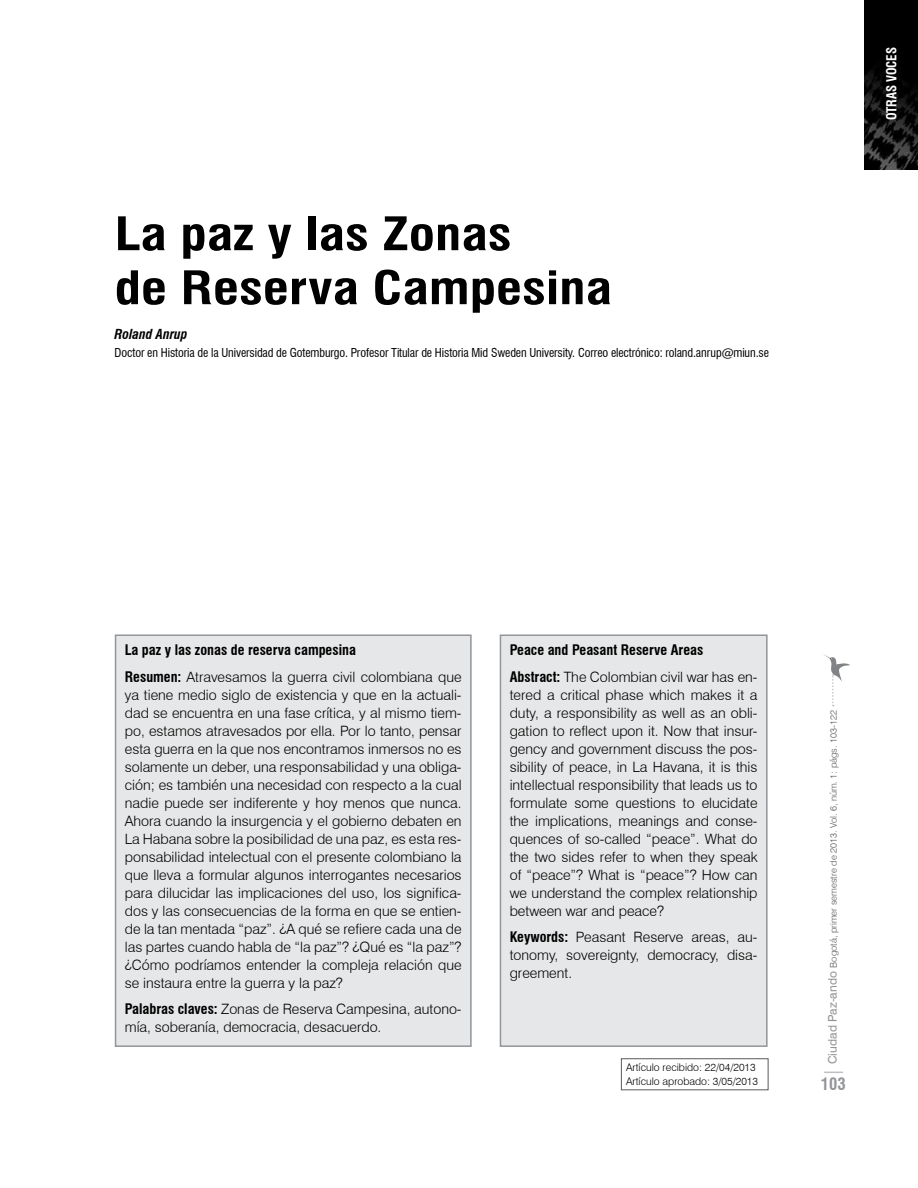
<style>
.page{position:relative;width:918px;height:1188px;background:#fff}
.page>*{position:absolute;margin:0;border:0;box-sizing:border-box;transform-origin:0 0}
.t1{font:700 condensed 45px/54px "Swiss 721 BT";color:#000;scale:1.21 1}
.t2{font:700 condensed 16.5px "Swiss 721 BT";color:#939598}
.t3{font:300 14.25px/18px "Swiss 721 BT";color:#000;text-align:justify}
.t4{font:700 condensed 14.25px/26.5px "Swiss 721 BT";color:#000}
.t5{font:700 condensed 13.5px "Swiss 721 BT";letter-spacing:-.01em;color:#fff;scale:.96 1}
.t6{font:italic 700 condensed 13.5px "Swiss 721 BT";color:#000}
.t7{font:condensed 12px "Swiss 721 BT";letter-spacing:-.01em;color:#000}
.t8{font:300 10.5px/13.5px "Swiss 721 BT";color:#000}
.t9{font:300 9.3px "Swiss 721 BT";color:#58595b}
.s1{font-weight:300;font-stretch:normal}
.s2{font-weight:700;font-stretch:condensed}
.s3{font-weight:400;font-size:12px;color:#939598}
</style>
<div class="page">
<img style="left:864px;top:0;width:54px;height:170px">
<svg style="left:823px;top:654px;width:28px;height:52px"></svg>
<svg style="left:824px;top:1072px;width:19px;height:1px"></svg>
<div style="left:116px;top:635px;width:355px;height:411px;background:#e6e7e8"></div>
<div style="left:115px;top:634px;width:357px;height:413px;border:2px solid #939598"></div>
<div style="left:500px;top:635px;width:267px;height:411px;background:#e6e7e8"></div>
<div style="left:500px;top:634px;width:268px;height:413px;border:2px solid #939598"></div>
<div style="left:621px;top:1058px;width:147px;height:32px;border:1px solid #58595b"></div>
<h1 class="t1" style="left:115px;top:207px;width:413px">La paz y las Zonas<br>de Reserva Campesina</h1>
<p class="t6" style="left:115px;top:326px;width:75px">Roland Anrup</p>
<p class="t7" style="left:115px;top:346px;width:656px">Doctor en Historia de la Universidad de Gotemburgo. Profesor Titular de Historia Mid Sweden University. Correo electrónico: roland.anrup@miun.se</p>
<p class="t5" style="left:883px;top:120px;width:77px;rotate:-90deg">OTRAS VOCES</p>
<p class="t5" style="left:884px;top:112px;width:58px;rotate:-90deg">EDITORIAL</p>
<p class="t4" style="left:125px;top:637px;width:338px">La paz y las zonas de reserva campesina<br>Resumen: <span class="s1">Atravesamos la guerra civil colombiana que</span></p>
<p class="t3" style="left:125px;top:686px;width:338px">ya tiene medio siglo de existencia y que en la actuali&shy;dad se encuentra en una fase crítica, y al mismo tiem&shy;po, estamos atravesados por ella. Por lo tanto, pensar esta guerra en la que nos encontramos inmersos no es solamente un deber, una responsabilidad y una obliga&shy;ción; es también una necesidad con respecto a la cual nadie puede ser indiferente y hoy menos que nunca.<br>Ahora cuando la insurgencia y el gobierno debaten en La Habana sobre la posibilidad de una paz, es esta res&shy;ponsabilidad intelectual con el presente colombiano la que lleva a formular algunos interrogantes necesarios para dilucidar las implicaciones del uso, los significa&shy;dos y las consecuencias de la forma en que se entien&shy;de la tan mentada “paz”. ¿A qué se refiere cada una de las partes cuando habla de “la paz”? ¿Qué es “la paz”? ¿Cómo podríamos entender la compleja relación que se instaura entre la guerra y la paz?</p>
<p class="t3" style="left:125px;top:1000px;width:338px"><span class="s2">Palabras claves:</span> Zonas de Reserva Campesina, autono&shy;mía, soberanía, democracia, desacuerdo.</p>
<p class="t4" style="left:510px;top:637px;width:249px">Peace and Peasant Reserve Areas<br>Abstract: <span class="s1">The Colombian civil war has en-</span></p>
<p class="t3" style="left:510px;top:686px;width:249px">tered a critical phase which makes it a duty, a responsibility as well as an obli&shy;gation to reflect upon it. Now that insur&shy;gency and government discuss the pos&shy;sibility of peace, in La Havana, it is this intellectual responsibility that leads us to formulate some questions to elucidate the implications, meanings and conse&shy;quences of so-called “peace”. What do the two sides refer to when they speak of “peace”? What is “peace”? How can we understand the complex relationship between war and peace?</p>
<p class="t3" style="left:510px;top:928px;width:249px"><span class="s2">Keywords:</span> Peasant Reserve areas, au&shy;tonomy, sovereignty, democracy, disa&shy;greement.</p>
<p class="t8" style="left:626px;top:1061px;width:134px">Artículo recibido: 22/04/2013<br>Artículo aprobado: 3/05/2013</p>
<p class="t9" style="left:828px;top:1064px;width:355px;rotate:-90deg"><span class="s3">Ciudad Paz-ando</span> Bogotá, primer semestre de 2013. Vol. 6, núm. 1: págs. 103-122</p>
<p class="t2" style="left:821px;top:1074px;width:26px">103</p>
</div>
